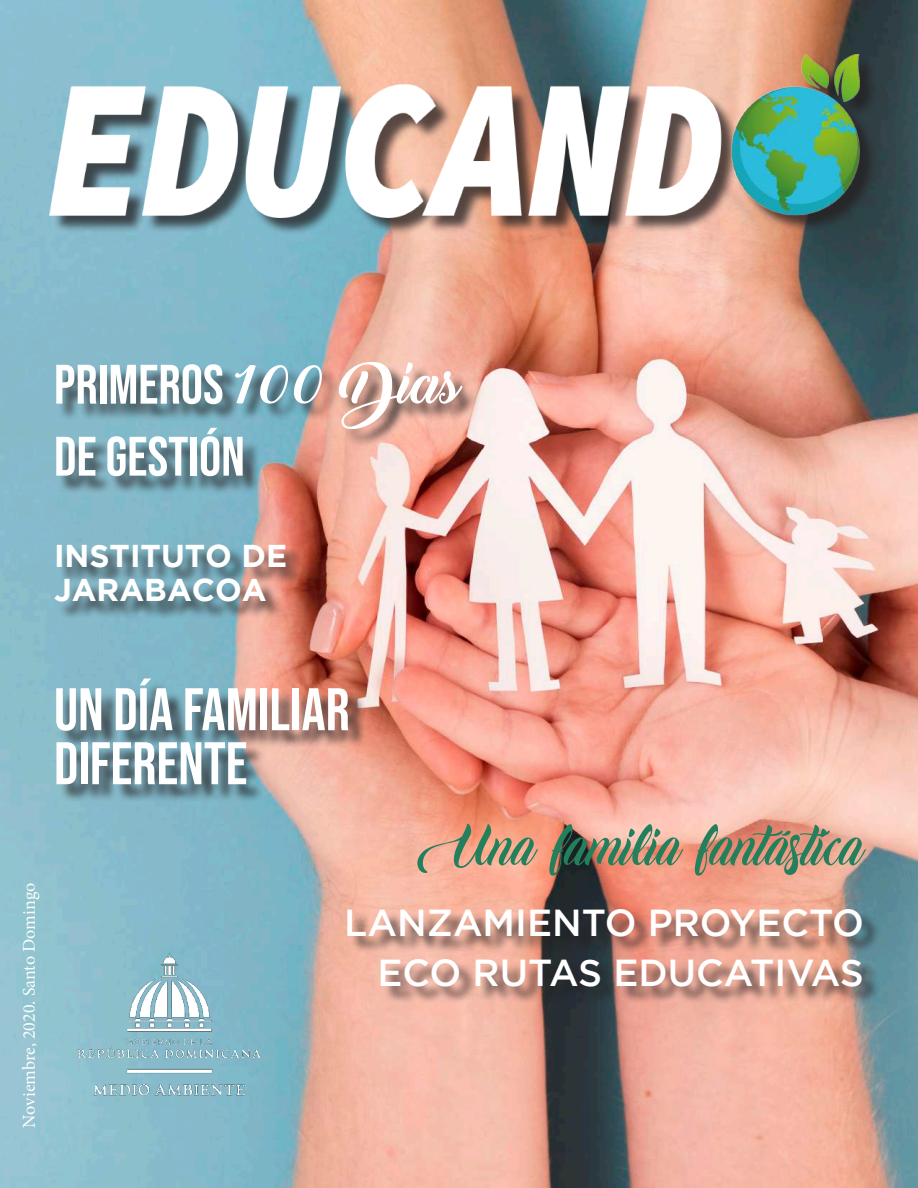
<style>
.page{position:relative;width:918px;height:1188px;background:#fff}
.page>*{position:absolute;margin:0;border:0;box-sizing:border-box;transform-origin:0 0}
.t1{font:69px "Candle Mustard";color:#237f5c}
.t2{font:60px/54px "Bebas Neue";color:#fff}
.t3{font:55.5px/72px "Bebas Neue";color:#fff}
.t4{font:500 37.5px/49.5px "Gotham";color:#fff;text-align:right}
.t5{font:700 31.5px/34.5px "Gotham";color:#fff}
.t6{font:18px "Minion Pro";letter-spacing:-.005em;color:#fff}
.s1{font-family:"Backto Black Demo"}
</style>
<div class="page">
<img style="left:0;top:0;width:918px;height:1188px">
<div style="left:52px;top:57px;width:826px;height:179px;background:#231f20;opacity:.75"></div>
<img style="left:50px;top:54px;width:810px;height:163px">
<img style="left:74px;top:938px;width:196px;height:196px">
<div style="left:350px;top:912px;width:530px;height:93px;background:#231f20;opacity:.75"></div>
<div style="left:59px;top:364px;width:421px;height:131px;background:#231f20;opacity:.75"></div>
<div style="left:59px;top:681px;width:308px;height:122px;background:#231f20;opacity:.75"></div>
<div style="left:57px;top:547px;width:246px;height:74px;background:#231f20;opacity:.75"></div>
<h3 class="t3" style="left:54px;top:348px;width:408px">PRIMEROS <span class="s1">100 Días<br></span>DE GESTIÓN</h3>
<p class="t5" style="left:54px;top:537px;width:235px">INSTITUTO DE<br>JARABACOA</p>
<p class="t6" style="left:17px;top:1128px;width:246px;rotate:-90deg">Noviembre, 2020. Santo Domingo</p>
<h2 class="t2" style="left:54px;top:682px;width:297px">UN DÍA FAMILIAR<br>DIFERENTE</h2>
<h1 class="t1" style="left:414px;top:812px;width:451px">Una familia fantástica</h1>
<p class="t4" style="left:344px;top:897px;width:521px">LANZAMIENTO PROYECTO<br>ECO RUTAS EDUCATIVAS</p>
</div>
